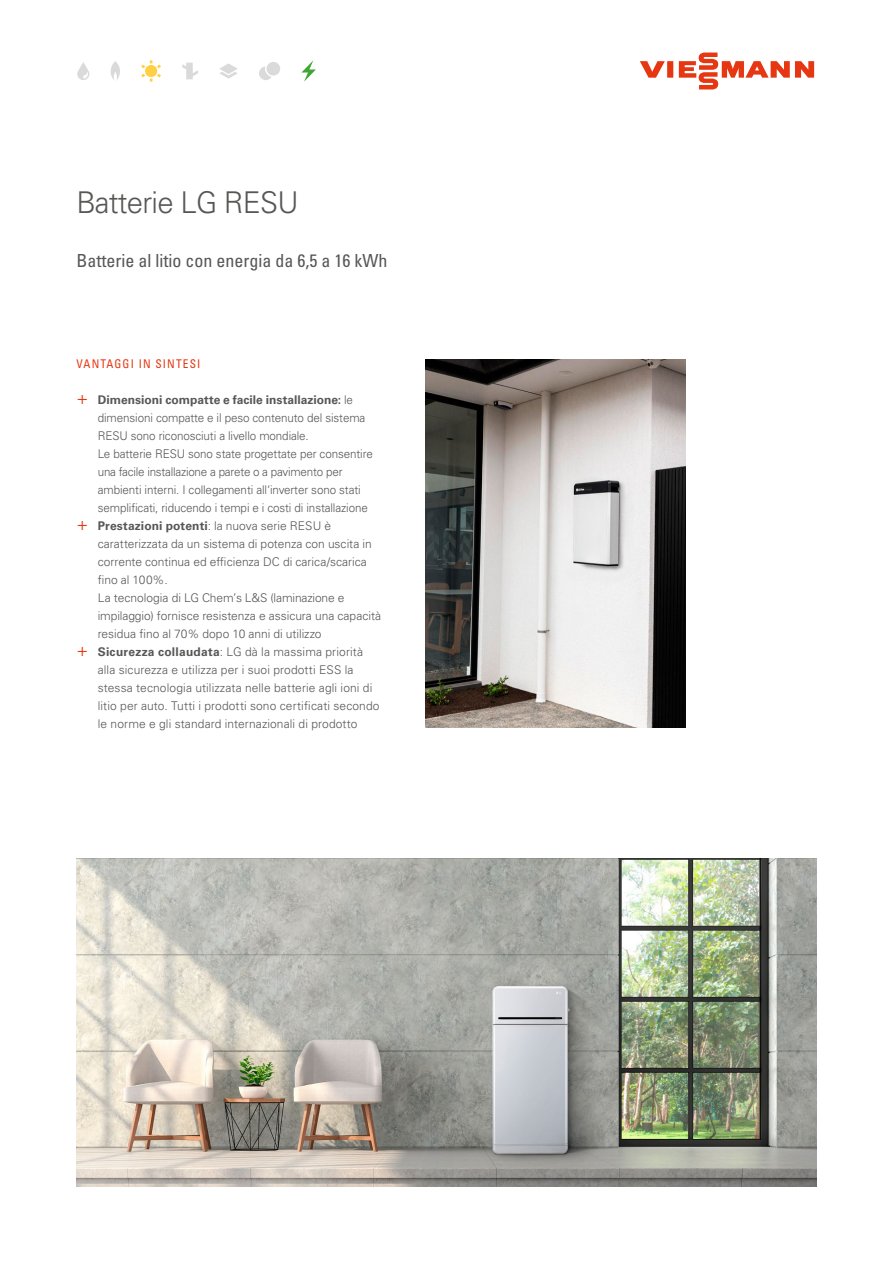
<style>
.page{position:relative;width:893px;height:1263px;background:#fff}
.page>*{position:absolute;margin:0;border:0;box-sizing:border-box;transform-origin:0 0}
.t1{font:300 30px "Univers LTCYR 45";letter-spacing:-.025em;color:#575756}
.t2{font:condensed 18px "Univers LTCYR 57";color:#575756}
.t3{font:300 12px/18px "Univers LTCYR 45";letter-spacing:-.005em;color:#575756}
.t4{font:700 12px "Univers LTCYR 65";letter-spacing:.005em;color:#575756}
.t5{font:condensed 12px "Univers LTCYR 57";letter-spacing:.1em;color:#e63612;scale:.95 1}
.s1{font-family:"Univers LTCYR 45";font-weight:300;font-size:18px;color:#e63612}
.s2{font-family:"Univers LTCYR 45";font-weight:300}
.s3{font-size:18px;color:#e63612}
.s4{font-family:"Univers LTCYR 65";font-weight:700}
</style>
<div class="page">
<svg style="left:640px;top:53px;width:174px;height:37px"></svg>
<svg style="left:259px;top:62px;width:21px;height:18px"></svg>
<svg style="left:301px;top:60px;width:15px;height:22px"></svg>
<svg style="left:141px;top:60px;width:20px;height:22px"></svg>
<svg style="left:182px;top:63px;width:16px;height:16px"></svg>
<svg style="left:219px;top:63px;width:19px;height:16px"></svg>
<svg style="left:111px;top:61px;width:9px;height:19px"></svg>
<svg style="left:77px;top:62px;width:12px;height:18px"></svg>
<img style="left:77px;top:859px;width:739px;height:327px">
<img style="left:425px;top:359px;width:260px;height:368px">
<h1 class="t1" style="left:77px;top:183px;width:223px">Batterie LG RESU</h1>
<h2 class="t2" style="left:77px;top:249px;width:312px">Batterie al litio con energia da 6,5 a 16 kWh</h2>
<p class="t5" style="left:77px;top:356px;width:132px">VANTAGGI IN SINTESI</p>
<p class="t4" style="left:77px;top:391px;width:278px"><span class="s1">+</span> Dimensioni compatte e facile installazione: <span class="s2">le</span></p>
<p class="t3" style="left:98px;top:408px;width:277px">dimensioni compatte e il peso contenuto del sistema RESU sono riconosciuti a livello mondiale.<br>Le batterie RESU sono state progettate per consentire una facile installazione a parete o a pavimento per ambienti interni. I collegamenti all‘inverter sono stati semplificati, riducendo i tempi e i costi di installazione</p>
<p class="t4" style="left:77px;top:517px;width:256px"><span class="s1">+</span> Prestazioni potenti<span class="s2">: la nuova serie RESU è</span></p>
<p class="t3" style="left:98px;top:534px;width:275px">caratterizzata da un sistema di potenza con uscita in</p>
<p class="t3" style="left:98px;top:552px;width:271px">corrente continua ed efficienza DC di carica/scarica</p>
<p class="t3" style="left:98px;top:570px;width:71px">fino al 100%.</p>
<p class="t3" style="left:98px;top:588px;width:248px">La tecnologia di LG Chem’s L&amp;S (laminazione e</p>
<p class="t3" style="left:98px;top:606px;width:285px">impilaggio) fornisce resistenza e assicura una capacità</p>
<p class="t3" style="left:98px;top:624px;width:225px">residua fino al 70% dopo 10 anni di utilizzo</p>
<p class="t3" style="left:77px;top:642px;width:288px"><span class="s3">+</span> <span class="s4">Sicurezza collaudata</span>: LG dà la massima priorità</p>
<p class="t3" style="left:98px;top:660px;width:257px">alla sicurezza e utilizza per i suoi prodotti ESS la</p>
<p class="t3" style="left:98px;top:678px;width:276px">stessa tecnologia utilizzata nelle batterie agli ioni di</p>
<p class="t3" style="left:98px;top:696px;width:283px">litio per auto. Tutti i prodotti sono certificati secondo</p>
<p class="t3" style="left:98px;top:714px;width:261px">le norme e gli standard internazionali di prodotto</p>
</div>
